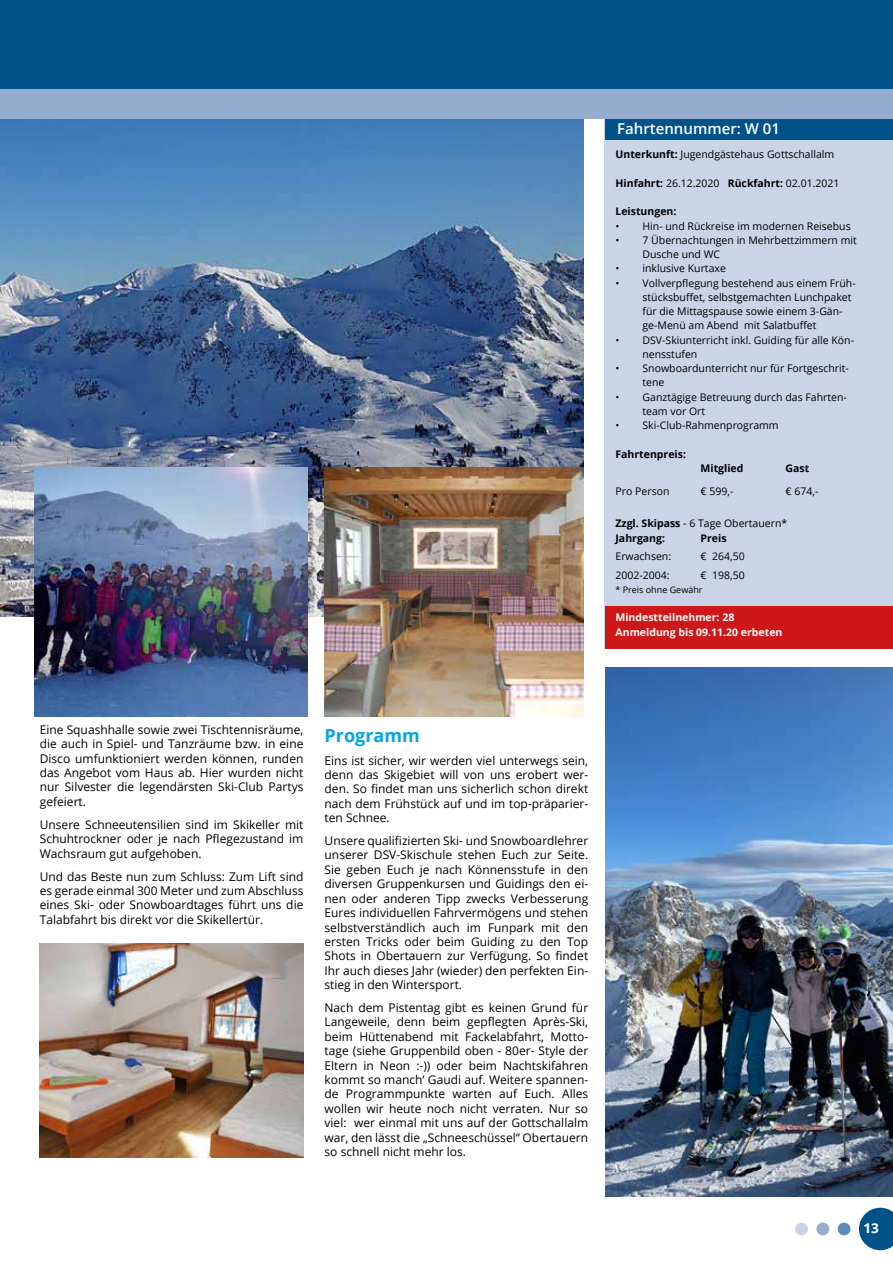
<style>
.page{position:relative;width:893px;height:1263px;background:#fff}
.page>*{position:absolute;margin:0;border:0;box-sizing:border-box;transform-origin:0 0}
.t1{font:700 18px "Open Sans";color:#00a6e2}
.t2{font:600 15px "Open Sans";color:#fff}
.t3{font:700 13.5px "Open Sans";color:#fff}
.t4{font:12px/14.4px "Open Sans";color:#000;text-align:justify}
.t5{font:10.5px/14.2px "Open Sans";color:#000}
.t6{font:700 10.5px/14.2px "Open Sans";color:#000}
.t7{font:700 10.5px/14.2px "Open Sans";color:#fff}
.t8{font:9px "Open Sans";color:#000}
.s1{font-weight:700}
.s2{font-weight:400}
</style>
<div class="page">
<img style="left:0;top:119px;width:584px;height:498px">
<svg style="left:859px;top:1208px;width:34px;height:42px"></svg>
<div style="left:838px;top:1222px;width:12px;height:13px;background:#5e8ab7;border-radius:50%"></div>
<div style="left:816px;top:1222px;width:13px;height:13px;background:#94adcf;border-radius:50%"></div>
<div style="left:795px;top:1222px;width:13px;height:13px;background:#c9d4e7;border-radius:50%"></div>
<div style="left:0;top:0;width:893px;height:89px;background:#005289"></div>
<div style="left:605px;top:119px;width:288px;height:529px;background:#c9d4e7"></div>
<div style="left:605px;top:119px;width:288px;height:21px;background:#005289"></div>
<div style="left:0;top:89px;width:893px;height:30px;background:#94adcf"></div>
<img style="left:40px;top:943px;width:263px;height:214px">
<img style="left:34px;top:468px;width:274px;height:248px">
<img style="left:325px;top:468px;width:259px;height:248px">
<img style="left:605px;top:668px;width:288px;height:528px">
<div style="left:605px;top:606px;width:288px;height:42px;background:#cd1719"></div>
<p class="t2" style="left:617px;top:118px;width:164px">Fahrtennummer: W 01</p>
<p class="t5" style="left:615px;top:147px;width:220px"><span class="s1">Unterkunft:</span> Jugendgästehaus Gottschallalm</p>
<p class="t5" style="left:615px;top:176px;width:226px"><span class="s1">Hinfahrt:</span> 26.12.2020 <span class="s1">Rückfahrt:</span> 02.01.2021</p>
<p class="t6" style="left:615px;top:204px;width:62px">Leistungen:</p>
<p class="t5" style="left:615px;top:218px;width:237px">• Hin- und Rückreise im modernen Reisebus</p>
<p class="t5" style="left:642px;top:233px;width:216px;text-indent:-27px">• 7 Übernachtungen in Mehrbettzimmern mit<br>Dusche und WC</p>
<p class="t5" style="left:615px;top:261px;width:112px">• inklusive Kurtaxe</p>
<p class="t5" style="left:642px;top:275px;width:215px;text-indent:-27px">• Vollverpflegung bestehend aus einem Früh&shy;stücksbuffet, selbstgemachten Lunchpaket für die Mittagspause sowie einem 3-Gän&shy;ge-Menü am Abend mit Salatbuffet</p>
<p class="t5" style="left:642px;top:332px;width:213px;text-indent:-27px">• DSV-Skiunterricht inkl. Guiding für alle Kön&shy;nensstufen</p>
<p class="t5" style="left:642px;top:361px;width:208px;text-indent:-27px">• Snowboardunterricht nur für Fortgeschrit&shy;tene</p>
<p class="t5" style="left:642px;top:389px;width:206px;text-indent:-27px">• Ganztägige Betreuung durch das Fahrten&shy;team vor Ort</p>
<p class="t5" style="left:615px;top:418px;width:165px">• Ski-Club-Rahmenprogramm</p>
<p class="t6" style="left:615px;top:446px;width:72px">Fahrtenpreis:</p>
<p class="t6" style="left:701px;top:461px;width:44px">Mitglied</p>
<p class="t6" style="left:786px;top:461px;width:25px">Gast</p>
<p class="t5" style="left:615px;top:483px;width:55px">Pro Person</p>
<p class="t5" style="left:701px;top:483px;width:34px">€ 599,-</p>
<p class="t5" style="left:786px;top:483px;width:34px">€ 674,-</p>
<p class="t6" style="left:615px;top:516px;width:173px">Zzgl. Skipass <span class="s2">- 6 Tage Obertauern*<br></span>Jahrgang:</p>
<p class="t6" style="left:701px;top:530px;width:27px">Preis</p>
<p class="t5" style="left:615px;top:549px;width:57px">Erwachsen:</p>
<p class="t5" style="left:701px;top:549px;width:46px">€ 264,50</p>
<p class="t5" style="left:615px;top:567px;width:56px">2002-2004:</p>
<p class="t5" style="left:701px;top:567px;width:46px">€ 198,50</p>
<p class="t8" style="left:615px;top:583px;width:89px">* Preis ohne Gewähr</p>
<p class="t7" style="left:615px;top:610px;width:168px">Mindestteilnehmer: 28<br>Anmeldung bis 09.11.20 erbeten</p>
<p class="t4" style="left:40px;top:722px;width:265px">Eine Squashhalle sowie zwei Tischtennisräume, die auch in Spiel- und Tanzräume bzw. in eine Disco umfunktioniert werden können, runden das Angebot vom Haus ab. Hier wurden nicht nur Silvester die legendärsten Ski-Club Partys gefeiert.</p>
<p class="t4" style="left:40px;top:817px;width:265px">Unsere Schneeutensilien sind im Skikeller mit Schuhtrockner oder je nach Pflegezustand im Wachsraum gut aufgehoben.</p>
<p class="t4" style="left:40px;top:869px;width:265px">Und das Beste nun zum Schluss: Zum Lift sind es gerade einmal 300 Meter und zum Abschluss eines Ski- oder Snowboardtages führt uns die Talabfahrt bis direkt vor die Skikellertür.</p>
<h1 class="t1" style="left:325px;top:722px;width:97px">Programm</h1>
<p class="t4" style="left:325px;top:753px;width:265px">Eins ist sicher, wir werden viel unterwegs sein, denn das Skigebiet will von uns erobert wer&shy;den. So findet man uns sicherlich schon direkt nach dem Frühstück auf und im top-präparier&shy;ten Schnee.</p>
<p class="t4" style="left:325px;top:833px;width:265px">Unsere qualifizierten Ski- und Snowboardlehrer unserer DSV-Skischule stehen Euch zur Seite.<br>Sie geben Euch je nach Könnensstufe in den diversen Gruppenkursen und Guidings den ei&shy;nen oder anderen Tipp zwecks Verbesserung Eures individuellen Fahrvermögens und stehen selbstverständlich auch im Funpark mit den ersten Tricks oder beim Guiding zu den Top Shots in Obertauern zur Verfügung. So findet Ihr auch dieses Jahr (wieder) den perfekten Ein&shy;stieg in den Wintersport.</p>
<p class="t4" style="left:325px;top:1000px;width:265px">Nach dem Pistentag gibt es keinen Grund für Langeweile, denn beim gepflegten Après-Ski, beim Hüttenabend mit Fackelabfahrt, Motto&shy;tage (siehe Gruppenbild oben - 80er- Style der Eltern in Neon :-)) oder beim Nachtskifahren kommt so manch‘ Gaudi auf. Weitere spannen&shy;de Programmpunkte warten auf Euch. Alles wollen wir heute noch nicht verraten. Nur so viel: wer einmal mit uns auf der Gottschallalm war, den lässt die „Schneeschüssel“ Obertauern so schnell nicht mehr los.</p>
<p class="t3" style="left:863px;top:1219px;width:17px">13</p>
</div>
